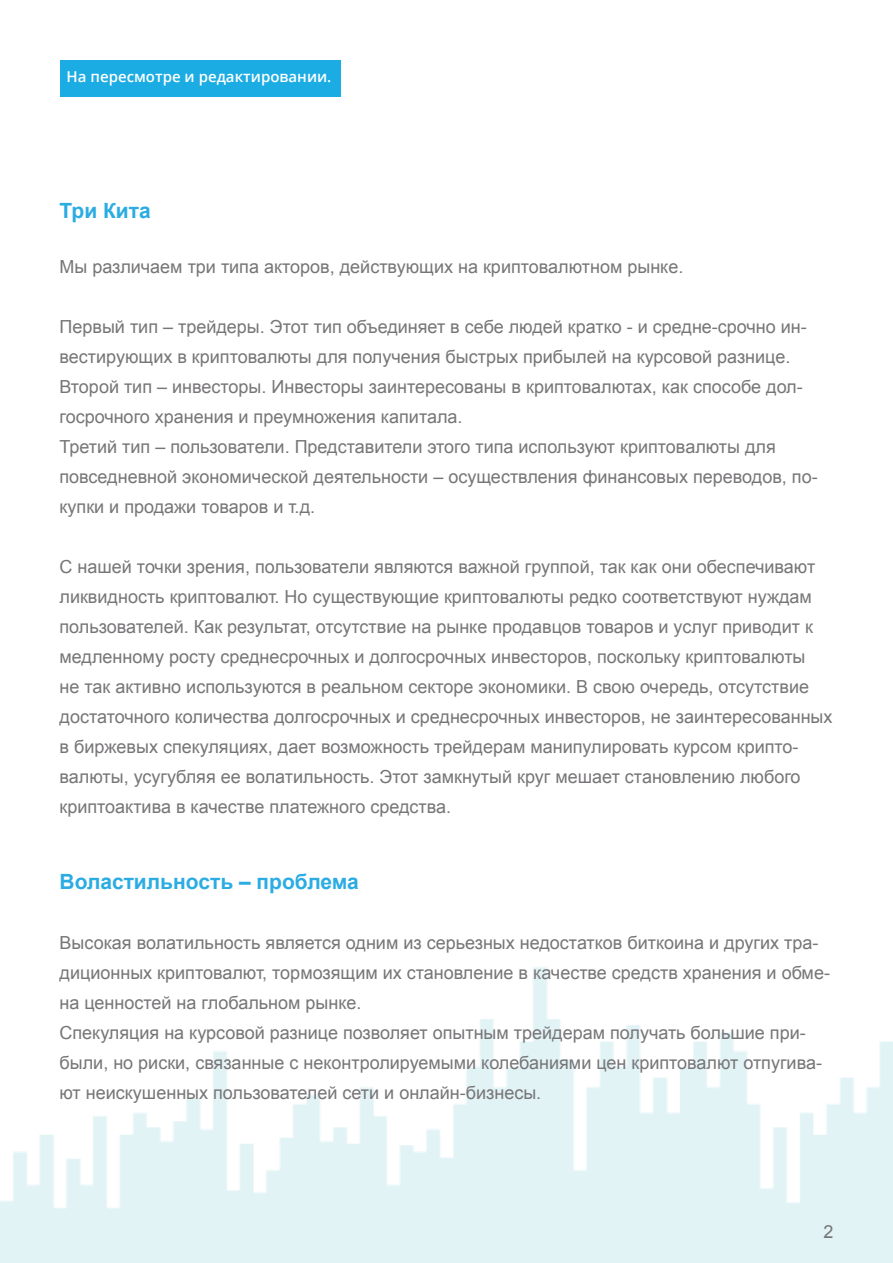
<style>
.page{position:relative;width:893px;height:1263px;background:#fff}
.page>*{position:absolute;margin:0;border:0;box-sizing:border-box;transform-origin:0 0}
.headline{font:700 21px "Arial";color:#2bace2}
.body{font:18px/30px "Arial";color:#777577}
.t1{font:600 15px "Open Sans";color:#fff}
</style>
<div class="page">
<img style="left:0;top:967px;width:893px;height:296px">
<div style="left:60px;top:60px;width:281px;height:37px;background:#1bace3"></div>
<p class="t1" style="left:67px;top:66px;width:266px">На пересмотре и редактировании.</p>
<p class="headline" style="left:60px;top:197px;width:93px">Три Кита</p>
<p class="body" style="left:60px;top:252px;width:625px">Мы различаем три типа акторов, действующих на криптовалютном рынке.</p>
<p class="body" style="left:60px;top:312px;width:749px">Первый тип – трейдеры. Этот тип объединяет в себе людей кратко - и средне-срочно ин&shy;вестирующих в криптовалюты для получения быстрых прибылей на курсовой разнице.</p>
<p class="body" style="left:60px;top:372px;width:745px">Второй тип – инвесторы. Инвесторы заинтересованы в криптовалютах, как способе дол&shy;госрочного хранения и преумножения капитала.</p>
<p class="body" style="left:60px;top:432px;width:760px">Третий тип – пользователи. Представители этого типа используют криптовалюты для повседневной экономической деятельности – осуществления финансовых переводов, по&shy;купки и продажи товаров и т.д.</p>
<p class="body" style="left:60px;top:552px;width:774px">С нашей точки зрения, пользователи являются важной группой, так как они обеспечивают ликвидность криптовалют. Но существующие криптовалюты редко соответствуют нуждам пользователей. Как результат, отсутствие на рынке продавцов товаров и услуг приводит к медленному росту среднесрочных и долгосрочных инвесторов, поскольку криптовалюты<br>не так активно используются в реальном секторе экономики. В свою очередь, отсутствие достаточного количества долгосрочных и среднесрочных инвесторов, не заинтересованных в биржевых спекуляциях, дает возможность трейдерам манипулировать курсом крипто&shy;валюты, усугубляя ее волатильность. Этот замкнутый круг мешает становлению любого криптоактива в качестве платежного средства.</p>
<p class="headline" style="left:60px;top:868px;width:301px">Воластильность – проблема</p>
<p class="body" style="left:60px;top:928px;width:772px">Высокая волатильность является одним из серьезных недостатков биткоина и других тра&shy;диционных криптовалют, тормозящим их становление в качестве средств хранения и обме&shy;на ценностей на глобальном рынке.</p>
<p class="body" style="left:60px;top:1018px;width:764px">Спекуляция на курсовой разнице позволяет опытным трейдерам получать большие при&shy;были, но риски, связанные с неконтролируемыми колебаниями цен криптовалют отпугива&shy;ют неискушенных пользователей сети и онлайн-бизнесы.</p>
<p class="body" style="left:823px;top:1217px;width:12px">2</p>
</div>
